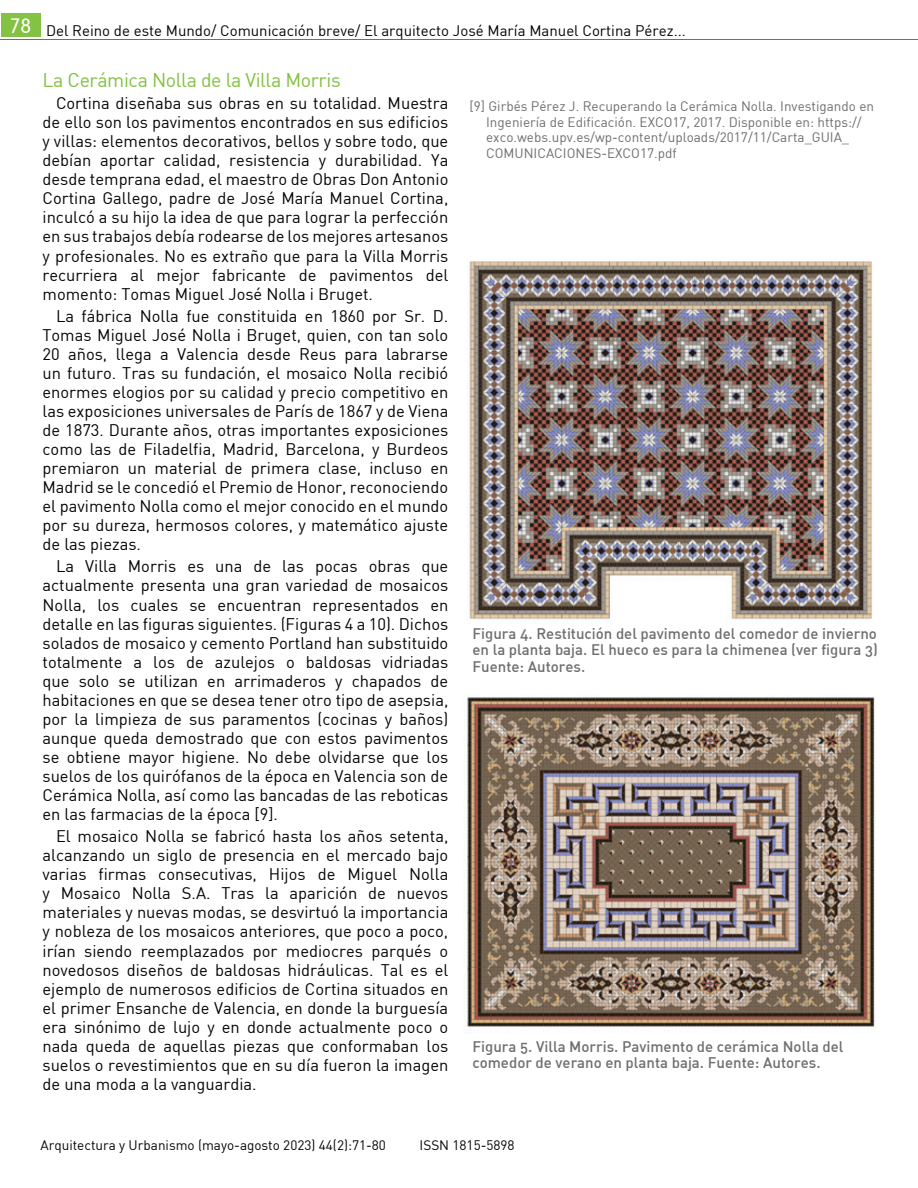
<style>
.page{position:relative;width:918px;height:1188px;background:#fff}
.page>*{position:absolute;margin:0;border:0;box-sizing:border-box;transform-origin:0 0}
.t1{font:19.5px "DIN";letter-spacing:-.02em;color:#82c140}
.t2{font:300 19.5px "DIN Neuzeit Grotesk";color:#fff}
.t3{font:16.5px/19px "DIN";color:#040503;text-align:justify}
.t4{font:15px/16.5px "DIN Medium Alternate";color:#6d6e71;text-align:justify}
.t5{font:15px "DIN";color:#040503}
.t6{font:13.5px/15.8px "DIN";color:#6d6e71}
.t7{font:13.5px "DIN";color:#040503}
</style>
<div class="page">
<div style="left:1px;top:14px;width:39px;height:23px;background:#84c243"></div>
<hr style="left:0;top:40px;width:918px;height:1px;background:#6f6f72">
<img style="left:469px;top:261px;width:403px;height:362px">
<img style="left:467px;top:697px;width:408px;height:330px">
<p class="t2" style="left:11px;top:14px;width:22px">78</p>
<p class="t5" style="left:46px;top:21px;width:641px">Del Reino de este Mundo/ Comunicación breve/ El arquitecto José María Manuel Cortina Pérez...</p>
<p class="t1" style="left:43px;top:68px;width:300px">La Cerámica Nolla de la Villa Morris</p>
<p class="t3" style="left:43px;top:93px;width:407px;text-indent:13px">Cortina diseñaba sus obras en su totalidad. Muestra de ello son los pavimentos encontrados en sus edificios y villas: elementos decorativos, bellos y sobre todo, que debían aportar calidad, resistencia y durabilidad. Ya desde temprana edad, el maestro de Obras Don Antonio Cortina Gallego, padre de José María Manuel Cortina, inculcó a su hijo la idea de que para lograr la perfección en sus trabajos debía rodearse de los mejores artesanos y profesionales. No es extraño que para la Villa Morris recurriera al mejor fabricante de pavimentos del momento: Tomas Miguel José Nolla i Bruget.</p>
<p class="t3" style="left:43px;top:306px;width:407px;text-indent:13px">La fábrica Nolla fue constituida en 1860 por Sr. D.<br>Tomas Miguel José Nolla i Bruget, quien, con tan solo 20 años, llega a Valencia desde Reus para labrarse un futuro. Tras su fundación, el mosaico Nolla recibió enormes elogios por su calidad y precio competitivo en las exposiciones universales de París de 1867 y de Viena de 1873. Durante años, otras importantes exposiciones como las de Filadelfia, Madrid, Barcelona, y Burdeos premiaron un material de primera clase, incluso en Madrid se le concedió el Premio de Honor, reconociendo el pavimento Nolla como el mejor conocido en el mundo por su dureza, hermosos colores, y matemático ajuste de las piezas.</p>
<p class="t3" style="left:43px;top:557px;width:407px;text-indent:13px">La Villa Morris es una de las pocas obras que actualmente presenta una gran variedad de mosaicos Nolla, los cuales se encuentran representados en detalle en las figuras siguientes. (Figuras 4 a 10). Dichos solados de mosaico y cemento Portland han substituido totalmente a los de azulejos o baldosas vidriadas que solo se utilizan en arrimaderos y chapados de habitaciones en que se desea tener otro tipo de asepsia, por la limpieza de sus paramentos (cocinas y baños) aunque queda demostrado que con estos pavimentos se obtiene mayor higiene. No debe olvidarse que los suelos de los quirófanos de la época en Valencia son de Cerámica Nolla, así como las bancadas de las reboticas en las farmacias de la época [9].</p>
<p class="t3" style="left:43px;top:826px;width:407px;text-indent:13px">El mosaico Nolla se fabricó hasta los años setenta, alcanzando un siglo de presencia en el mercado bajo varias firmas consecutivas, Hijos de Miguel Nolla y Mosaico Nolla S.A. Tras la aparición de nuevos materiales y nuevas modas, se desvirtuó la importancia y nobleza de los mosaicos anteriores, que poco a poco, irían siendo reemplazados por mediocres parqués o novedosos diseños de baldosas hidráulicas. Tal es el ejemplo de numerosos edificios de Cortina situados en el primer Ensanche de Valencia, en donde la burguesía era sinónimo de lujo y en donde actualmente poco o nada queda de aquellas piezas que conformaban los suelos o revestimientos que en su día fueron la imagen de una moda a la vanguardia.</p>
<p class="t6" style="left:486px;top:98px;width:389px;text-indent:-16px">[9] Girbés Pérez J. Recuperando la Cerámica Nolla. Investigando en Ingeniería de Edificación. EXCO17, 2017. Disponible en: https:// exco.webs.upv.es/wp-content/uploads/2017/11/Carta_GUIA_ COMUNICACIONES-EXCO17.pdf</p>
<p class="t4" style="left:472px;top:624px;width:407px">Figura 4. Restitución del pavimento del comedor de invierno en la planta baja. El hueco es para la chimenea (ver figura 3)<br>Fuente: Autores.</p>
<p class="t4" style="left:472px;top:1038px;width:373px">Figura 5. Villa Morris. Pavimento de cerámica Nolla del comedor de verano en planta baja. Fuente: Autores.</p>
<p class="t7" style="left:40px;top:1137px;width:347px">Arquitectura y Urbanismo (mayo-agosto 2023) 44(2):71-80</p>
<p class="t7" style="left:420px;top:1137px;width:97px">ISSN 1815-5898</p>
</div>
